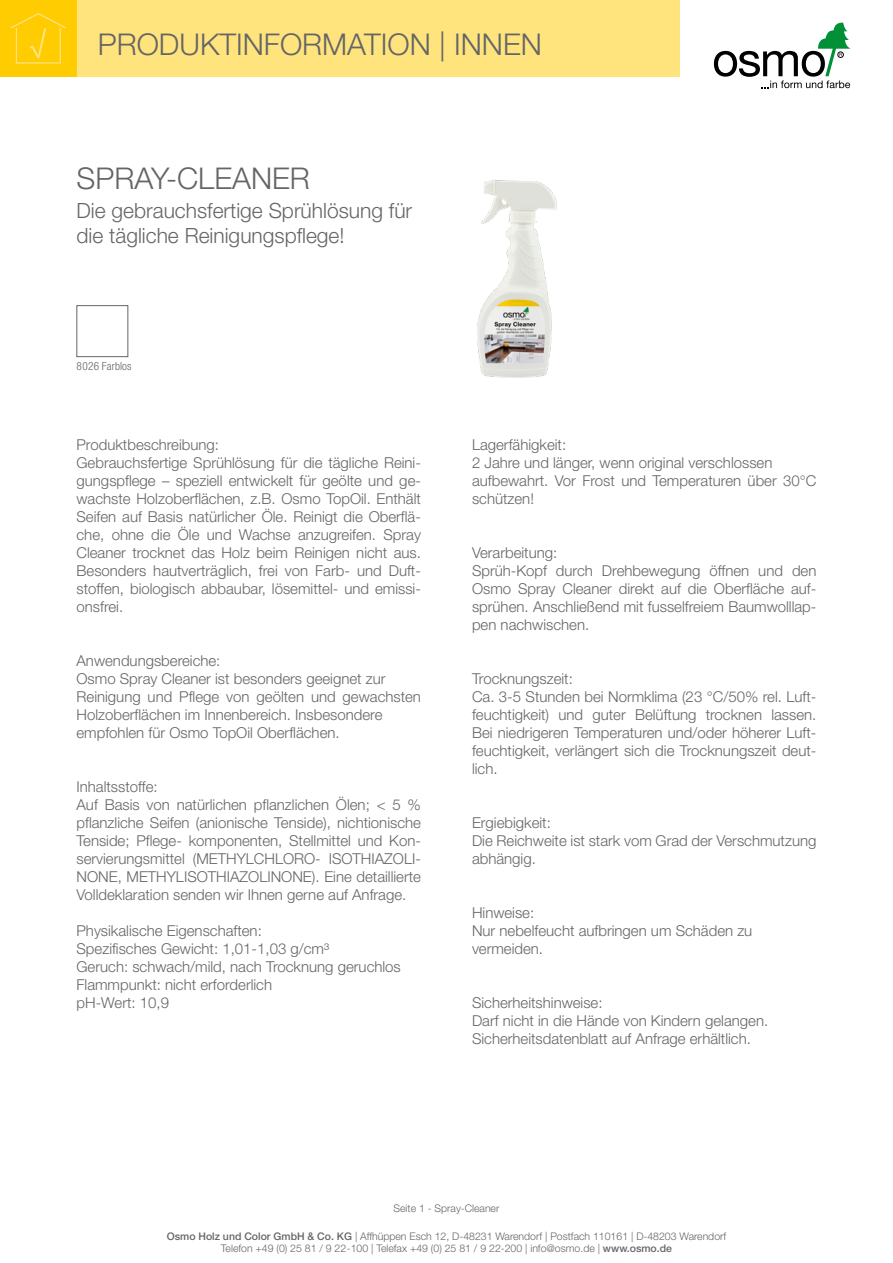
<style>
.page{position:relative;width:893px;height:1263px;background:#fff}
.page>*{position:absolute;margin:0;border:0;box-sizing:border-box;transform-origin:0 0}
.t1{font:300 30px "Helvetica Neue";color:#646567}
.t2{font:300 21px/25.2px "Helvetica Neue";color:#646567}
.t3{font:300 15px/18px "Helvetica Neue";color:#646567}
.t4{font:300 condensed 11.25px "Helvetica Neue";letter-spacing:.02em;color:#646567}
.t5{font:300 10.5px/12.6px "Helvetica Neue";color:#646567;text-align:center}
.s1{font-weight:500}
</style>
<div class="page">
<svg style="left:714px;top:23px;width:136px;height:65px"></svg>
<div style="left:77px;top:0;width:603px;height:77px;background:#ffe37d"></div>
<div style="left:0;top:0;width:77px;height:77px;background:#fecc00"></div>
<svg style="left:10px;top:13px;width:56px;height:51px"></svg>
<img style="left:477px;top:180px;width:80px;height:198px">
<div style="left:77px;top:305px;width:51px;height:52px;border:1px solid #646567"></div>
<h1 class="t1" style="left:98px;top:26px;width:446px">PRODUKTINFORMATION | INNEN</h1>
<h1 class="t1" style="left:77px;top:160px;width:235px">SPRAY-CLEANER</h1>
<h2 class="t2" style="left:77px;top:198px;width:337px">Die gebrauchsfertige Sprühlösung für die tägliche Reinigungspflege!</h2>
<p class="t4" style="left:77px;top:360px;width:57px">8026 Farblos</p>
<p class="t3" style="left:77px;top:435px;width:346px">Produktbeschreibung:<br>Gebrauchsfertige Sprühlösung für die tägliche Reini&shy;gungspflege – speziell entwickelt für geölte und ge&shy;wachste Holzoberflächen, z.B. Osmo TopOil. Enthält Seifen auf Basis natürlicher Öle. Reinigt die Oberflä&shy;che, ohne die Öle und Wachse anzugreifen. Spray Cleaner trocknet das Holz beim Reinigen nicht aus.<br>Besonders hautverträglich, frei von Farb- und Duft&shy;stoffen, biologisch abbaubar, lösemittel- und emissi&shy;onsfrei.</p>
<p class="t3" style="left:77px;top:651px;width:346px">Anwendungsbereiche:<br>Osmo Spray Cleaner ist besonders geeignet zur Reinigung und Pflege von geölten und gewachsten Holzoberflächen im Innenbereich. Insbesondere empfohlen für Osmo TopOil Oberflächen.</p>
<p class="t3" style="left:77px;top:777px;width:346px">Inhaltsstoffe:<br>Auf Basis von natürlichen pflanzlichen Ölen; &lt; 5 % pflanzliche Seifen (anionische Tenside), nichtionische Tenside; Pflege- komponenten, Stellmittel und Kon&shy;servierungsmittel (METHYLCHLORO- ISOTHIAZOLI-NONE, METHYLISOTHIAZOLINONE). Eine detaillierte Volldeklaration senden wir Ihnen gerne auf Anfrage.</p>
<p class="t3" style="left:77px;top:921px;width:326px">Physikalische Eigenschaften:<br>Spezifisches Gewicht: 1,01-1,03 g/cm³<br>Geruch: schwach/mild, nach Trocknung geruchlos Flammpunkt: nicht erforderlich<br>pH-Wert: 10,9</p>
<p class="t3" style="left:472px;top:435px;width:346px">Lagerfähigkeit:<br>2 Jahre und länger, wenn original verschlossen aufbewahrt. Vor Frost und Temperaturen über 30°C schützen!</p>
<p class="t3" style="left:472px;top:543px;width:346px">Verarbeitung:<br>Sprüh-Kopf durch Drehbewegung öffnen und den Osmo Spray Cleaner direkt auf die Oberfläche auf&shy;sprühen. Anschließend mit fusselfreiem Baumwolllap&shy;pen nachwischen.</p>
<p class="t3" style="left:472px;top:669px;width:346px">Trocknungszeit:<br>Ca. 3-5 Stunden bei Normklima (23 °C/50% rel. Luft&shy;feuchtigkeit) und guter Belüftung trocknen lassen.<br>Bei niedrigeren Temperaturen und/oder höherer Luft&shy;feuchtigkeit, verlängert sich die Trocknungszeit deut&shy;lich.</p>
<p class="t3" style="left:472px;top:813px;width:346px">Ergiebigkeit:<br>Die Reichweite ist stark vom Grad der Verschmutzung abhängig.</p>
<p class="t3" style="left:472px;top:903px;width:282px">Hinweise:<br>Nur nebelfeucht aufbringen um Schäden zu vermeiden.</p>
<p class="t3" style="left:472px;top:993px;width:298px">Sicherheitshinweise:<br>Darf nicht in die Hände von Kindern gelangen.<br>Sicherheitsdatenblatt auf Anfrage erhältlich.</p>
<p class="t5" style="left:394px;top:1202px;width:107px">Seite 1 - Spray-Cleaner</p>
<p class="t5" style="left:167px;top:1229px;width:561px"><span class="s1">Osmo Holz und Color GmbH &amp; Co. KG</span> | Affhüppen Esch 12, D-48231 Warendorf | Postfach 110161 | D-48203 Warendorf<br>Telefon +49 (0) 25 81 / 9 22-100 | Telefax +49 (0) 25 81 / 9 22-200 | info@osmo.de | <span class="s1">www.osmo.de</span></p>
</div>
